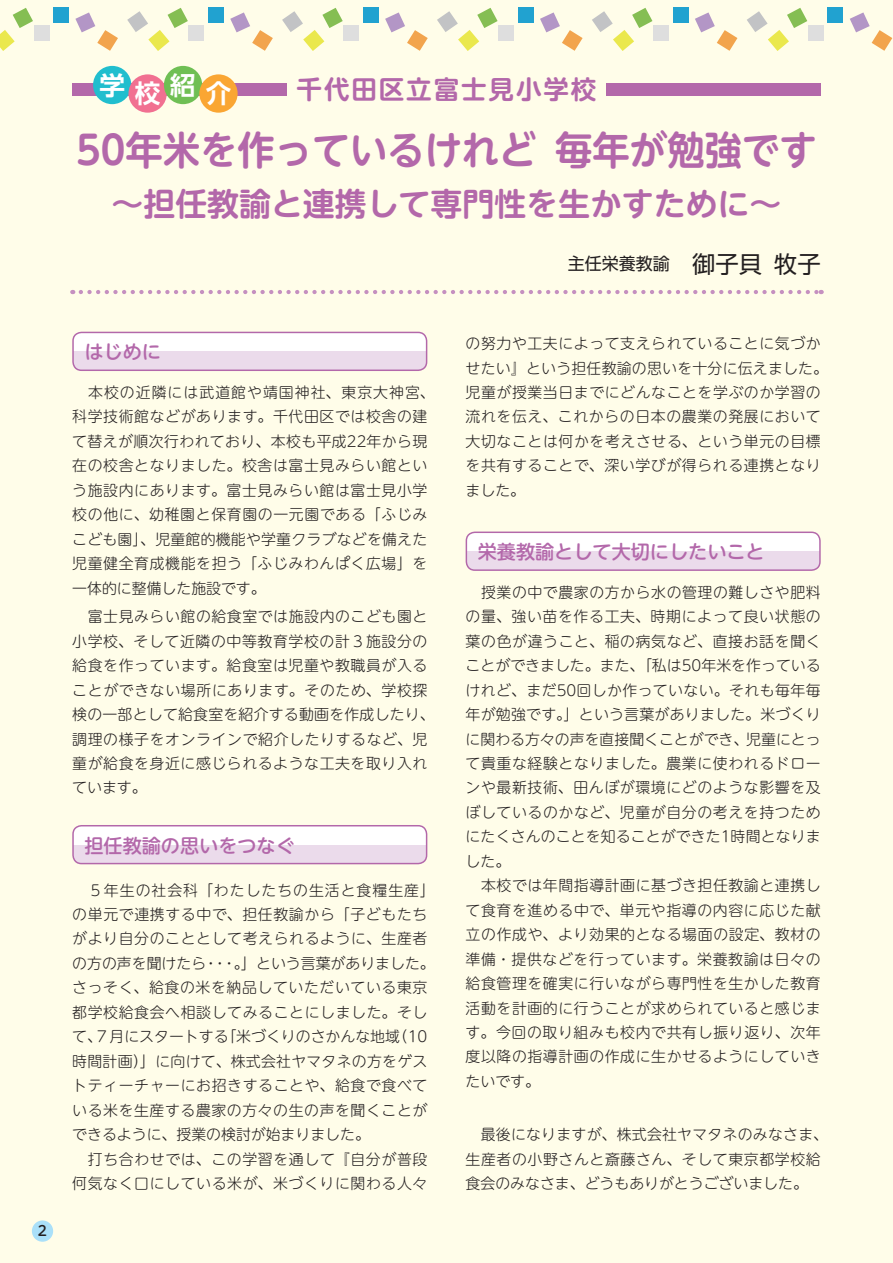
<style>
.page{position:relative;width:893px;height:1263px;background:#fffde9}
.page>*{position:absolute;margin:0;border:0;box-sizing:border-box;transform-origin:0 0}
.t1{font:39.3px "UD Shin M Go Pro De Bold 90 pv RKSJ H";color:#b368aa;scale:.95 1}
.t2{font:31.95px "UD Shin M Go Pro De Bold 90 pv RKSJ H";color:#b368aa}
.t3{font:25.5px "UD Shin M Go Pro De Bold 90 pv RKSJ H";letter-spacing:.075em;color:#b368aa}
.t4{font:25.5px "UD Shin Go Pro De Bold 90 pv RKSJ H";color:#fff}
.t5{font:19.2px "UD Shin M Go Pro Medium 90 pv RKSJ H";color:#b368aa}
.t6{font:16.95px "UD Shin Go Pro Regular 90 pv RKSJ H";color:#231f20}
.t7{font:14.85px/24.5px "UD Shin M Go Pro Light 90 pv RKSJ H";letter-spacing:.04em;color:#231f20}
.t8{font:14.85px/24.5px "UD Shin M Go Pro Light 90 pv RKSJ H";letter-spacing:.015em;color:#231f20}
.t9{font:13.8px "UD Shin M Go Pro Medium 90 pv RKSJ H";color:#231f20}
.s1{font-size:23.4px}
</style>
<div class="page">
<svg style="left:0;top:8px;width:33px;height:43px"></svg>
<svg style="left:127px;top:8px;width:61px;height:43px"></svg>
<svg style="left:282px;top:8px;width:61px;height:43px"></svg>
<svg style="left:437px;top:8px;width:61px;height:43px"></svg>
<svg style="left:592px;top:8px;width:60px;height:43px"></svg>
<svg style="left:747px;top:8px;width:60px;height:43px"></svg>
<div style="left:34px;top:26px;width:15px;height:15px;background:#dedede"></div>
<div style="left:189px;top:26px;width:15px;height:15px;background:#dedede"></div>
<div style="left:344px;top:26px;width:15px;height:15px;background:#dedede"></div>
<div style="left:499px;top:26px;width:15px;height:15px;background:#dedede"></div>
<div style="left:654px;top:26px;width:15px;height:15px;background:#dedede"></div>
<div style="left:808px;top:26px;width:15px;height:15px;background:#dedede"></div>
<div style="left:54px;top:8px;width:15px;height:15px;background:#21a2d0"></div>
<div style="left:208px;top:8px;width:15px;height:15px;background:#21a2d0"></div>
<div style="left:363px;top:8px;width:15px;height:15px;background:#21a2d0"></div>
<div style="left:518px;top:8px;width:15px;height:15px;background:#21a2d0"></div>
<div style="left:673px;top:8px;width:15px;height:15px;background:#21a2d0"></div>
<div style="left:828px;top:8px;width:15px;height:15px;background:#21a2d0"></div>
<svg style="left:75px;top:12px;width:43px;height:39px"></svg>
<svg style="left:230px;top:12px;width:43px;height:39px"></svg>
<svg style="left:385px;top:12px;width:43px;height:39px"></svg>
<svg style="left:540px;top:12px;width:43px;height:39px"></svg>
<svg style="left:695px;top:12px;width:42px;height:39px"></svg>
<svg style="left:850px;top:12px;width:42px;height:39px"></svg>
<div style="left:32px;top:1220px;width:21px;height:22px;background:#aae0f9;border-radius:50%"></div>
<div style="left:466px;top:532px;width:354px;height:38px;background:#fff;border-radius:9px"></div>
<div style="left:466px;top:551px;width:354px;height:19px;background:#ebdbeb"></div>
<div style="left:466px;top:531px;width:355px;height:40px;border:1px solid #b368aa;border-radius:9px"></div>
<div style="left:73px;top:332px;width:354px;height:38px;background:#fff;border-radius:9px"></div>
<div style="left:73px;top:351px;width:354px;height:19px;background:#ebdbeb"></div>
<div style="left:72px;top:332px;width:355px;height:39px;border:1px solid #b368aa;border-radius:9px"></div>
<div style="left:73px;top:826px;width:354px;height:37px;background:#fff;border-radius:9px"></div>
<div style="left:73px;top:845px;width:354px;height:18px;background:#ebdbeb"></div>
<div style="left:72px;top:825px;width:355px;height:39px;border:1px solid #b368aa;border-radius:9px"></div>
<svg style="left:81px;top:290px;width:741px;height:4px"></svg>
<div style="left:72px;top:83px;width:749px;height:13px;background:#b368aa"></div>
<div style="left:93px;top:66px;width:38px;height:38px;background:#21bece;border-radius:50%"></div>
<div style="left:128px;top:74px;width:39px;height:39px;background:#f17091;border-radius:50%"></div>
<div style="left:164px;top:66px;width:38px;height:38px;background:#6fbf54;border-radius:50%"></div>
<div style="left:199px;top:74px;width:39px;height:39px;background:#faa633;border-radius:50%"></div>
<div style="left:287px;top:77px;width:319px;height:25px;background:#fffde9"></div>
<p class="t9" style="left:38px;top:1226px;width:11px">2</p>
<h3 class="t4" style="left:99px;top:80px;width:133px">学校紹介</h3>
<h3 class="t3" style="left:297px;top:80px;width:301px">千代田区立富士見小学校</h3>
<h1 class="t1" style="left:76px;top:136px;width:781px">50年米を作っているけれど 毎年が勉強です</h1>
<h2 class="t2" style="left:112px;top:191px;width:671px">～担任教諭と連携して専門性を生かすために～</h2>
<p class="t5" style="left:84px;top:345px;width:78px">はじめに</p>
<p class="t7" style="left:72px;top:382px;width:364px">　本校の近隣には武道館や靖国神社、東京大神宮、科学技術館などがあります。千代田区では校舎の建て替えが順次行われており、本校も平成22年から現在の校舎となりました。校舎は富士見みらい館という施設内にあります。富士見みらい館は富士見小学校の他に、幼稚園と保育園の一元園である「ふじみこども園」、児童館的機能や学童クラブなどを備えた児童健全育成機能を担う「ふじみわんぱく広場」を一体的に整備した施設です。</p>
<p class="t7" style="left:72px;top:606px;width:364px">　富士見みらい館の給食室では施設内のこども園と小学校、そして近隣の中等教育学校の計３施設分の給食を作っています。給食室は児童や教職員が入ることができない場所にあります。そのため、学校探検の一部として給食室を紹介する動画を作成したり、調理の様子をオンラインで紹介したりするなど、児童が給食を身近に感じられるような工夫を取り入れています。</p>
<p class="t5" style="left:84px;top:838px;width:212px">担任教諭の思いをつなぐ</p>
<p class="t7" style="left:72px;top:880px;width:364px">　５年生の社会科「わたしたちの生活と食糧生産」の単元で連携する中で、担任教諭から「子どもたちがより自分のこととして考えられるように、生産者の方の声を聞けたら・・・。」という言葉がありました。さっそく、給食の米を納品していただいている東京都学校給食会へ相談してみることにしました。そして、７月にスタートする「米づくりのさかんな地域（10時間計画）」に向けて、株式会社ヤマタネの方をゲストティーチャーにお招きすることや、給食で食べている米を生産する農家の方々の生の声を聞くことができるように、授業の検討が始まりました。<br>　打ち合わせでは、この学習を通して『自分が普段何気なく口にしている米が、米づくりに関わる人々</p>
<p class="t6" style="left:568px;top:258px;width:255px">主任栄養教諭 <span class="s1">御子貝 牧子</span></p>
<p class="t7" style="left:466px;top:333px;width:364px">の努力や工夫によって支えられていることに気づかせたい』という担任教諭の思いを十分に伝えました。児童が授業当日までにどんなことを学ぶのか学習の流れを伝え、これからの日本の農業の発展において大切なことは何かを考えさせる、という単元の目標を共有することで、深い学びが得られる連携となりました。</p>
<p class="t5" style="left:478px;top:545px;width:288px">栄養教諭として大切にしたいこと</p>
<p class="t7" style="left:466px;top:582px;width:357px">　授業の中で農家の方から水の管理の難しさや肥料の量、強い苗を作る工夫、時期によって良い状態の葉の色が違うこと、稲の病気など、直接お話を聞くことができました。また、「私は50年米を作っているけれど、まだ50回しか作っていない。それも毎年毎年が勉強です。」という言葉がありました。米づくりに関わる方々の声を直接聞くことができ、児童にとって貴重な経験となりました。農業に使われるドローンや最新技術、田んぼが環境にどのような影響を及ぼしているのかなど、児童が自分の考えを持つためにたくさんのことを知ることができた1時間となりました。<br>　本校では年間指導計画に基づき担任教諭と連携して食育を進める中で、単元や指導の内容に応じた献立の作成や、より効果的となる場面の設定、教材の準備・提供などを行っています。栄養教諭は日々の給食管理を確実に行いながら専門性を生かした教育活動を計画的に行うことが求められていると感じます。今回の取り組みも校内で共有し振り返り、次年度以降の指導計画の作成に生かせるようにしていきたいです。</p>
<p class="t8" style="left:466px;top:1124px;width:364px">　最後になりますが、株式会社ヤマタネのみなさま、生産者の小野さんと斎藤さん、そして東京都学校給食会のみなさま、どうもありがとうございました。</p>
</div>
